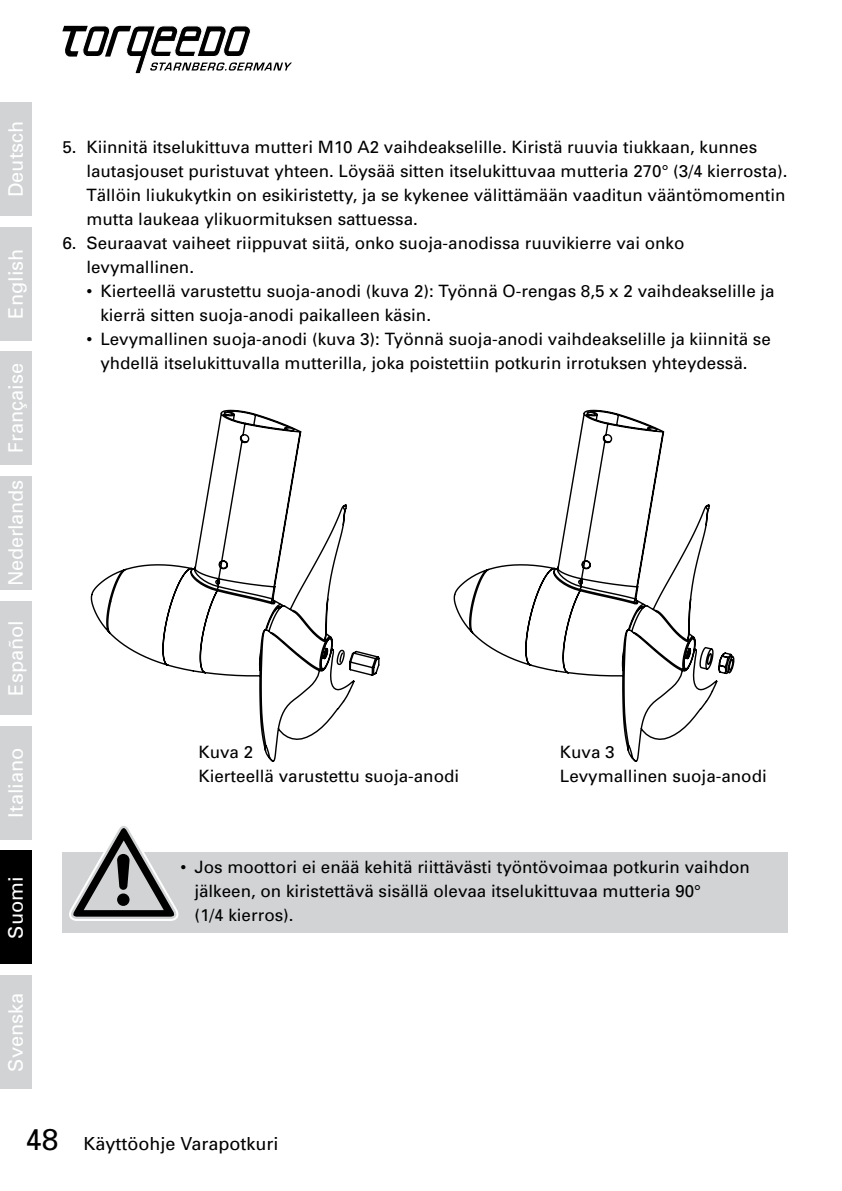
<style>
.page{position:relative;width:842px;height:1191px;background:#fff}
.page>*{position:absolute;margin:0;border:0;box-sizing:border-box;transform-origin:0 0}
.t1{font:20px "Univers";color:#fff}
.t2{font:20px "Univers";letter-spacing:-.02em;color:#fff}
.t3{font:18px "Univers";color:#000}
.t4{font:17px/24px "Univers";color:#000}
.s1{font-size:30px}
</style>
<div class="page">
<div style="left:62px;top:852px;width:726px;height:81px;background:#d1d3d4"></div>
<svg style="left:69px;top:826px;width:110px;height:95px"></svg>
<svg style="left:62px;top:25px;width:230px;height:49px"></svg>
<svg style="left:90px;top:409px;width:290px;height:353px"></svg>
<svg style="left:453px;top:409px;width:282px;height:353px"></svg>
<div style="left:0;top:102px;width:31px;height:113px;background:#d1d3d4"></div>
<div style="left:0;top:227px;width:31px;height:113px;background:#d1d3d4"></div>
<div style="left:0;top:351px;width:31px;height:114px;background:#d1d3d4"></div>
<div style="left:0;top:476px;width:31px;height:114px;background:#d1d3d4"></div>
<div style="left:0;top:601px;width:31px;height:113px;background:#d1d3d4"></div>
<div style="left:0;top:726px;width:31px;height:113px;background:#d1d3d4"></div>
<div style="left:0;top:850px;width:31px;height:114px;background:#000"></div>
<div style="left:0;top:975px;width:31px;height:114px;background:#d1d3d4"></div>
<p class="t1" style="left:3px;top:197px;width:78px;rotate:-90deg">Deutsch</p>
<p class="t1" style="left:3px;top:318px;width:71px;rotate:-90deg">English</p>
<p class="t1" style="left:3px;top:453px;width:92px;rotate:-90deg">Française</p>
<p class="t2" style="left:3px;top:586px;width:107px;rotate:-90deg">Nederlands</p>
<p class="t1" style="left:3px;top:695px;width:77px;rotate:-90deg">Español</p>
<p class="t1" style="left:3px;top:817px;width:72px;rotate:-90deg">Italiano</p>
<p class="t1" style="left:3px;top:938px;width:64px;rotate:-90deg">Suomi</p>
<p class="t1" style="left:3px;top:1071px;width:80px;rotate:-90deg">Svenska</p>
<p class="t4" style="left:86px;top:134px;width:703px;text-indent:-24px">5. Kiinnitä itselukittuva mutteri M10 A2 vaihdeakselille. Kiristä ruuvia tiukkaan, kunnes lautasjouset puristuvat yhteen. Löysää sitten itselukittuvaa mutteria 270° (3/4 kierrosta).<br>Tällöin liukukytkin on esikiristetty, ja se kykenee välittämään vaaditun vääntömomentin mutta laukeaa ylikuormituksen sattuessa.</p>
<p class="t4" style="left:86px;top:230px;width:600px;text-indent:-24px">6. Seuraavat vaiheet riippuvat siitä, onko suoja-anodissa ruuvikierre vai onko levymallinen.</p>
<p class="t4" style="left:100px;top:278px;width:676px;text-indent:-14px">• Kierteellä varustettu suoja-anodi (kuva 2): Työnnä O-rengas 8,5 x 2 vaihdeakselille ja kierrä sitten suoja-anodi paikalleen käsin.</p>
<p class="t4" style="left:86px;top:326px;width:686px;text-align:center">• Levymallinen suoja-anodi (kuva 3): Työnnä suoja-anodi vaihdeakselille ja kiinnitä se yhdellä itselukittuvalla mutterilla, joka poistettiin potkurin irrotuksen yhteydessä.</p>
<p class="t4" style="left:198px;top:739px;width:262px">Kuva 2<br>Kierteellä varustettu suoja-anodi</p>
<p class="t4" style="left:560px;top:739px;width:208px">Kuva 3<br>Levymallinen suoja-anodi</p>
<p class="t4" style="left:194px;top:854px;width:557px;text-indent:-14px">• Jos moottori ei enää kehitä riittävästi työntövoimaa potkurin vaihdon jälkeen, on kiristettävä sisällä olevaa itselukittuvaa mutteria 90°<br>(1/4 kierros).</p>
<p class="t3" style="left:25px;top:1132px;width:255px"><span class="s1">48</span> Käyttöohje Varapotkuri</p>
</div>
